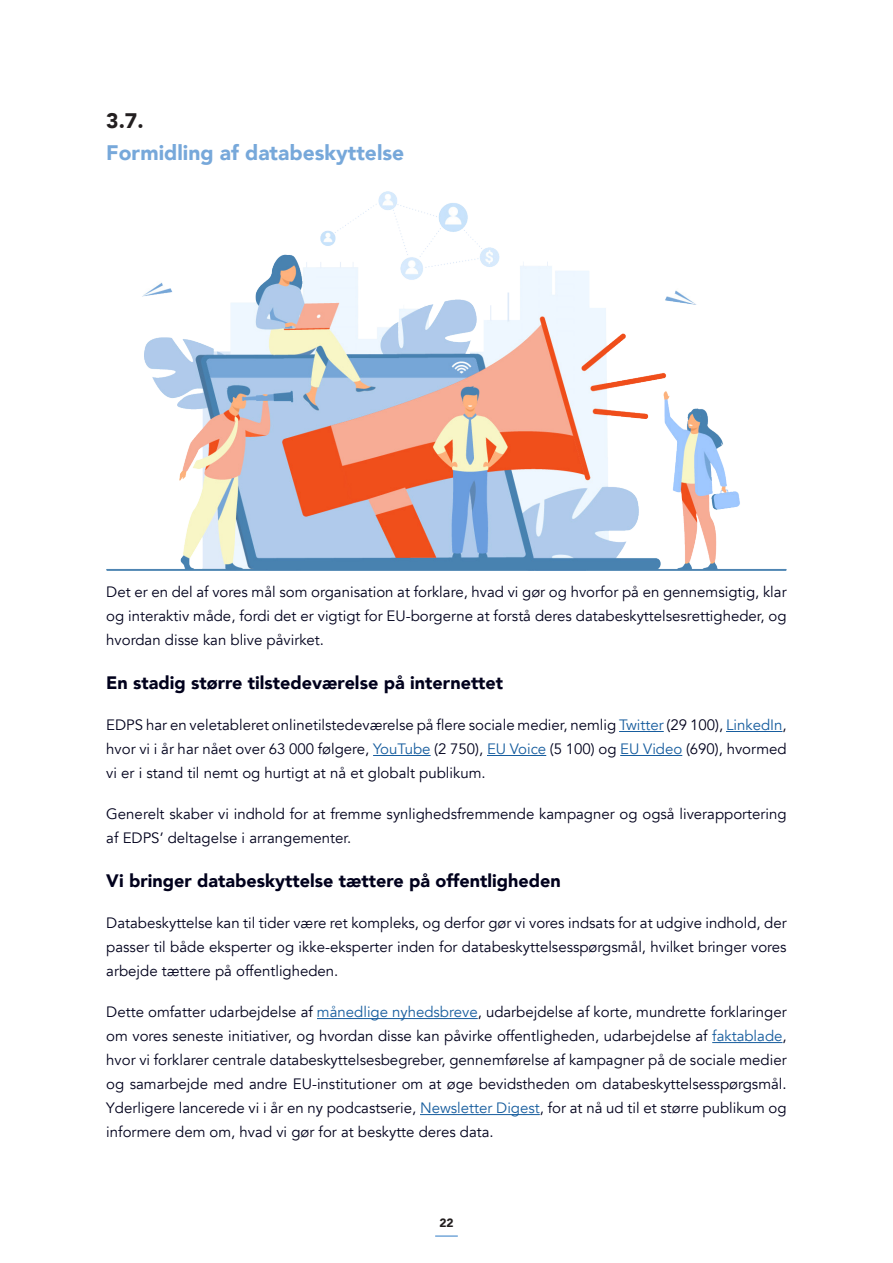
<style>
.page{position:relative;width:893px;height:1263px;background:#fff}
.page>*{position:absolute;margin:0;border:0;box-sizing:border-box;transform-origin:0 0}
.EXC_Number{font:900 21px/31.5px "Avenir";color:#77a8da}
.Black_Sub_head{font:900 18px "Avenir";color:#01011c}
.Body_text{font:15px/24px "Avenir";color:#01011c;text-align:justify}
.t1{font:900 12px "Avenir";color:#231f20}
.s1{color:#231f20}
.s2{color:#175d9e}
</style>
<div class="page">
<hr style="left:435px;top:1235px;width:23px;height:2px;background:#75a7d9">
<hr style="left:619px;top:731px;width:45px;height:1px;background:#175d9e">
<hr style="left:726px;top:731px;width:56px;height:1px;background:#175d9e">
<hr style="left:373px;top:755px;width:58px;height:1px;background:#175d9e">
<hr style="left:487px;top:755px;width:59px;height:1px;background:#175d9e">
<hr style="left:620px;top:755px;width:62px;height:1px;background:#175d9e">
<hr style="left:317px;top:1018px;width:161px;height:1px;background:#175d9e">
<hr style="left:712px;top:1042px;width:70px;height:1px;background:#175d9e">
<hr style="left:420px;top:1114px;width:120px;height:1px;background:#175d9e">
<img style="left:106px;top:191px;width:681px;height:379px">
<p class="EXC_Number" style="left:106px;top:104px;width:299px"><span class="s1">3.7.<br></span>Formidling af databeskyttelse</p>
<p class="Body_text" style="left:106px;top:580px;width:682px">Det er en del af vores mål som organisation at forklare, hvad vi gør og hvorfor på en gennemsigtig, klar og interaktiv måde, fordi det er vigtigt for EU-borgerne at forstå deres databeskyttelsesrettigheder, og hvordan disse kan blive påvirket.</p>
<p class="Black_Sub_head" style="left:106px;top:668px;width:398px">En stadig større tilstedeværelse på internettet</p>
<p class="Body_text" style="left:106px;top:713px;width:682px">EDPS har en veletableret onlinetilstedeværelse på flere sociale medier, nemlig <span class="s2">Twitter</span> (29 100), <span class="s2">LinkedIn</span>, hvor vi i år har nået over 63 000 følgere, <span class="s2">YouTube</span> (2 750), <span class="s2">EU Voice</span> (5 100) og <span class="s2">EU Video</span> (690), hvormed vi er i stand til nemt og hurtigt at nå et globalt publikum.</p>
<p class="Body_text" style="left:106px;top:802px;width:682px">Generelt skaber vi indhold for at fremme synlighedsfremmende kampagner og også liverapportering af EDPS’ deltagelse i arrangementer.</p>
<p class="Black_Sub_head" style="left:106px;top:866px;width:456px">Vi bringer databeskyttelse tættere på offentligheden</p>
<p class="Body_text" style="left:106px;top:911px;width:682px">Databeskyttelse kan til tider være ret kompleks, og derfor gør vi vores indsats for at udgive indhold, der passer til både eksperter og ikke-eksperter inden for databeskyttelsesspørgsmål, hvilket bringer vores arbejde tættere på offentligheden.</p>
<p class="Body_text" style="left:106px;top:1000px;width:682px">Dette omfatter udarbejdelse af <span class="s2">månedlige nyhedsbreve</span>, udarbejdelse af korte, mundrette forklaringer om vores seneste initiativer, og hvordan disse kan påvirke offentligheden, udarbejdelse af <span class="s2">faktablade</span>, hvor vi forklarer centrale databeskyttelsesbegreber, gennemførelse af kampagner på de sociale medier og samarbejde med andre EU-institutioner om at øge bevidstheden om databeskyttelsesspørgsmål.<br>Yderligere lancerede vi i år en ny podcastserie, <span class="s2">Newsletter Digest</span>, for at nå ud til et større publikum og informere dem om, hvad vi gør for at beskytte deres data.</p>
<p class="t1" style="left:439px;top:1213px;width:16px">22</p>
</div>
